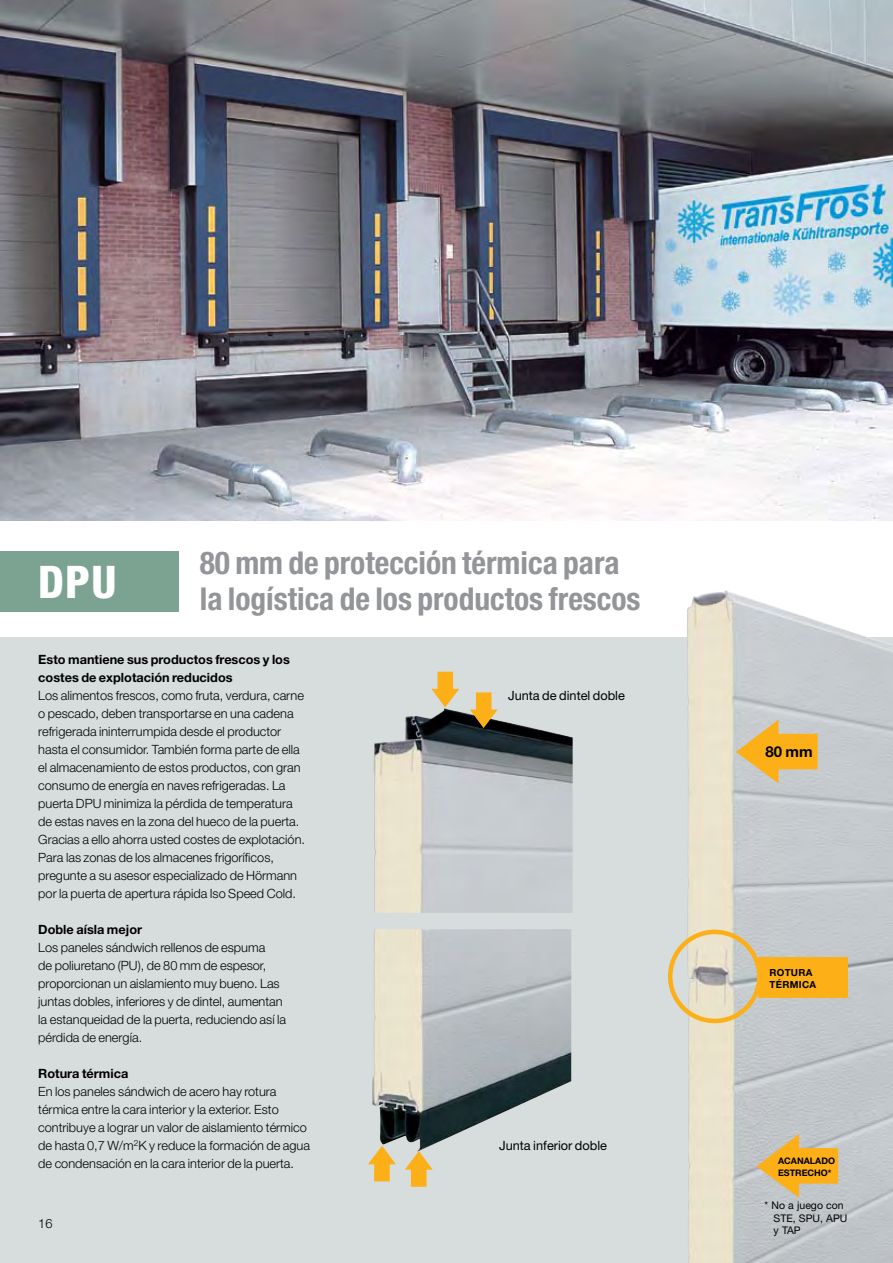
<style>
.page{position:relative;width:893px;height:1263px;background:#fff}
.page>*{position:absolute;margin:0;border:0;box-sizing:border-box;transform-origin:0 0}
.t1{font:800 condensed 45px "Helvetica Neue";color:#fff}
.t2{font:700 condensed 31.5px/36px "Helvetica Neue";color:#939598}
.t3{font:700 15px "Helvetica Neue";color:#000}
.t4{font:300 12.75px/18px "Helvetica Neue";color:#000}
.t5{font:700 12.75px/18px "Helvetica Neue";color:#000}
.t6{font:12.75px "Helvetica Neue";color:#000}
.t7{font:12px "Helvetica Neue";color:#000}
.t8{font:10.5px/12.6px "Helvetica Neue";color:#000}
.t9{font:700 9.75px/12px "Helvetica Neue";letter-spacing:.03em;color:#000}
.t10{font:700 9px/12px "Helvetica Neue";color:#000}
</style>
<div class="page">
<div style="left:0;top:638px;width:893px;height:625px;background:#d6dddc"></div>
<img style="left:373px;top:708px;width:200px;height:205px">
<img style="left:372px;top:929px;width:199px;height:222px">
<img style="left:0;top:0;width:893px;height:520px">
<div style="left:0;top:551px;width:179px;height:60px;background:#7ca392"></div>
<img style="left:687px;top:590px;width:206px;height:673px">
<div style="left:668px;top:930px;width:93px;height:93px;border:4px solid #fcaf17;border-radius:50%"></div>
<div style="left:758px;top:958px;width:90px;height:40px;background:#fcaf17"></div>
<svg style="left:372px;top:1146px;width:24px;height:5px"></svg>
<svg style="left:470px;top:708px;width:28px;height:20px"></svg>
<div style="left:736px;top:718px;width:82px;height:65px;background:#c7cbcf"></div>
<svg style="left:756px;top:1133px;width:82px;height:65px;background:#c1c5c9"></svg>
<h1 class="t1" style="left:38px;top:554px;width:80px">DPU</h1>
<h2 class="t2" style="left:200px;top:545px;width:442px">80 mm de protección térmica para la logística de los productos frescos</h2>
<p class="t5" style="left:38px;top:650px;width:253px">Esto mantiene sus productos frescos y los costes de explotación reducidos</p>
<p class="t4" style="left:38px;top:686px;width:268px">Los alimentos frescos, como fruta, verdura, carne o pescado, deben transportarse en una cadena refrigerada ininterrumpida desde el productor hasta el consumidor. También forma parte de ella el almacenamiento de estos productos, con gran consumo de energía en naves refrigeradas. La puerta DPU minimiza la pérdida de temperatura de estas naves en la zona del hueco de la puerta.<br>Gracias a ello ahorra usted costes de explotación.<br>Para las zonas de los almacenes frigoríficos, pregunte a su asesor especializado de Hörmann por la puerta de apertura rápida Iso Speed Cold.</p>
<p class="t5" style="left:38px;top:920px;width:105px">Doble aísla mejor</p>
<p class="t4" style="left:38px;top:938px;width:249px">Los paneles sándwich rellenos de espuma<br>de poliuretano (PU), de 80 mm de espesor, proporcionan un aislamiento muy bueno. Las juntas dobles, inferiores y de dintel, aumentan la estanqueidad de la puerta, reduciendo así la pérdida de energía.</p>
<p class="t5" style="left:38px;top:1064px;width:92px">Rotura térmica</p>
<p class="t4" style="left:38px;top:1082px;width:273px">En los paneles sándwich de acero hay rotura térmica entre la cara interior y la exterior. Esto contribuye a lograr un valor de aislamiento térmico de hasta 0,7 W/m<sup>2</sup>K y reduce la formación de agua de condensación en la cara interior de la puerta.</p>
<p class="t4" style="left:38px;top:1214px;width:16px">16</p>
<p class="t6" style="left:508px;top:688px;width:118px">Junta de dintel doble</p>
<p class="t6" style="left:499px;top:1138px;width:109px">Junta inferior doble</p>
<p class="t3" style="left:765px;top:742px;width:49px">80 mm</p>
<p class="t9" style="left:769px;top:966px;width:48px">ROTURA<br>TÉRMICA</p>
<p class="t10" style="left:778px;top:1154px;width:59px">ACANALADO<br>ESTRECHO*</p>
<p class="t8" style="left:774px;top:1199px;width:75px;text-indent:-9px">* No a juego con<br>STE, SPU, APU y TAP</p>
<p class="t7" style="left:782px;top:1180px;width:6px">*</p>
</div>
